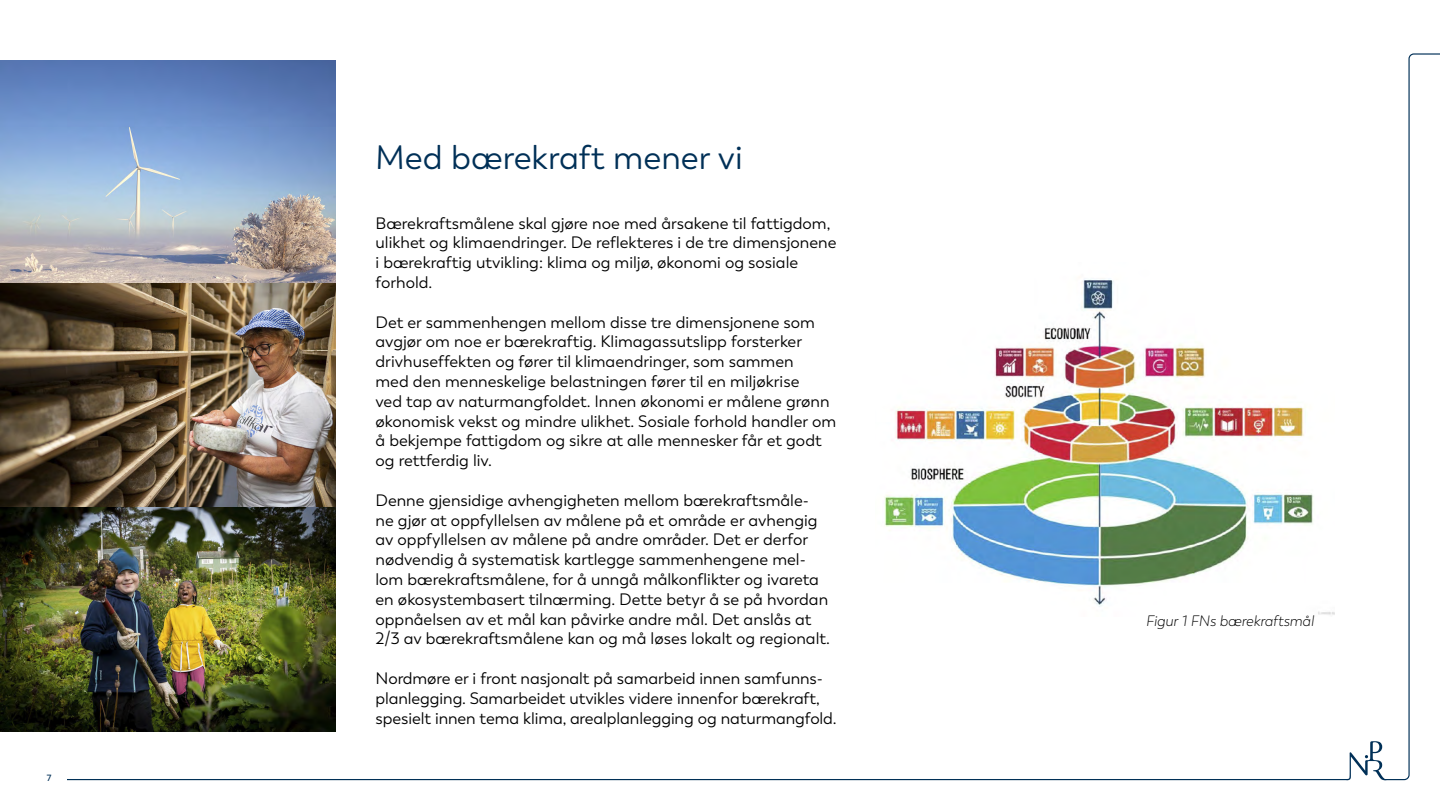
<style>
.page{position:relative;width:1440px;height:810px;background:#fff}
.page>*{position:absolute;margin:0;border:0;box-sizing:border-box;transform-origin:0 0}
.t1{font:33.75px "Boston";color:#003057}
.t2{font:16.5px/19.8px "Boston";color:#000}
.t3{font:italic 300 15px "Boston";color:#000}
.t4{font:600 9px "Boston";color:#003057}
</style>
<div class="page">
<svg style="left:1346px;top:53px;width:94px;height:728px"></svg>
<hr style="left:68px;top:779px;width:1280px;height:1px;background:#003057">
<img style="left:0;top:60px;width:336px;height:671px">
<img style="left:884px;top:278px;width:450px;height:337px">
<p class="t4" style="left:47px;top:772px;width:6px">7</p>
<h1 class="t1" style="left:375px;top:137px;width:369px">Med bærekraft mener vi</h1>
<p class="t2" style="left:376px;top:213px;width:463px">Bærekraftsmålene skal gjøre noe med årsakene til fattigdom, ulikhet og klimaendringer. De reflekteres i de tre dimensjonene i bærekraftig utvikling: klima og miljø, økonomi og sosiale forhold.</p>
<p class="t2" style="left:376px;top:312px;width:462px">Det er sammenhengen mellom disse tre dimensjonene som avgjør om noe er bærekraftig. Klimagassutslipp forsterker drivhuseffekten og fører til klimaendringer, som sammen<br>med den menneskelige belastningen fører til en miljøkrise<br>ved tap av naturmangfoldet. Innen økonomi er målene grønn økonomisk vekst og mindre ulikhet. Sosiale forhold handler om å bekjempe fattigdom og sikre at alle mennesker får et godt og rettferdig liv.</p>
<p class="t2" style="left:376px;top:490px;width:456px">Denne gjensidige avhengigheten mellom bærekraftsmåle&shy;ne gjør at oppfyllelsen av målene på et område er avhengig av oppfyllelsen av målene på andre områder. Det er derfor nødvendig å systematisk kartlegge sammenhengene mel&shy;lom bærekraftsmålene, for å unngå målkonflikter og ivareta en økosystembasert tilnærming. Dette betyr å se på hvordan oppnåelsen av et mål kan påvirke andre mål. Det anslås at 2/3 av bærekraftsmålene kan og må løses lokalt og regionalt.</p>
<p class="t2" style="left:376px;top:669px;width:463px">Nordmøre er i front nasjonalt på samarbeid innen samfunns&shy;planlegging. Samarbeidet utvikles videre innenfor bærekraft, spesielt innen tema klima, arealplanlegging og naturmangfold.</p>
<p class="t3" style="left:1146px;top:612px;width:170px">Figur 1 FNs bærekraftsmål</p>
</div>
